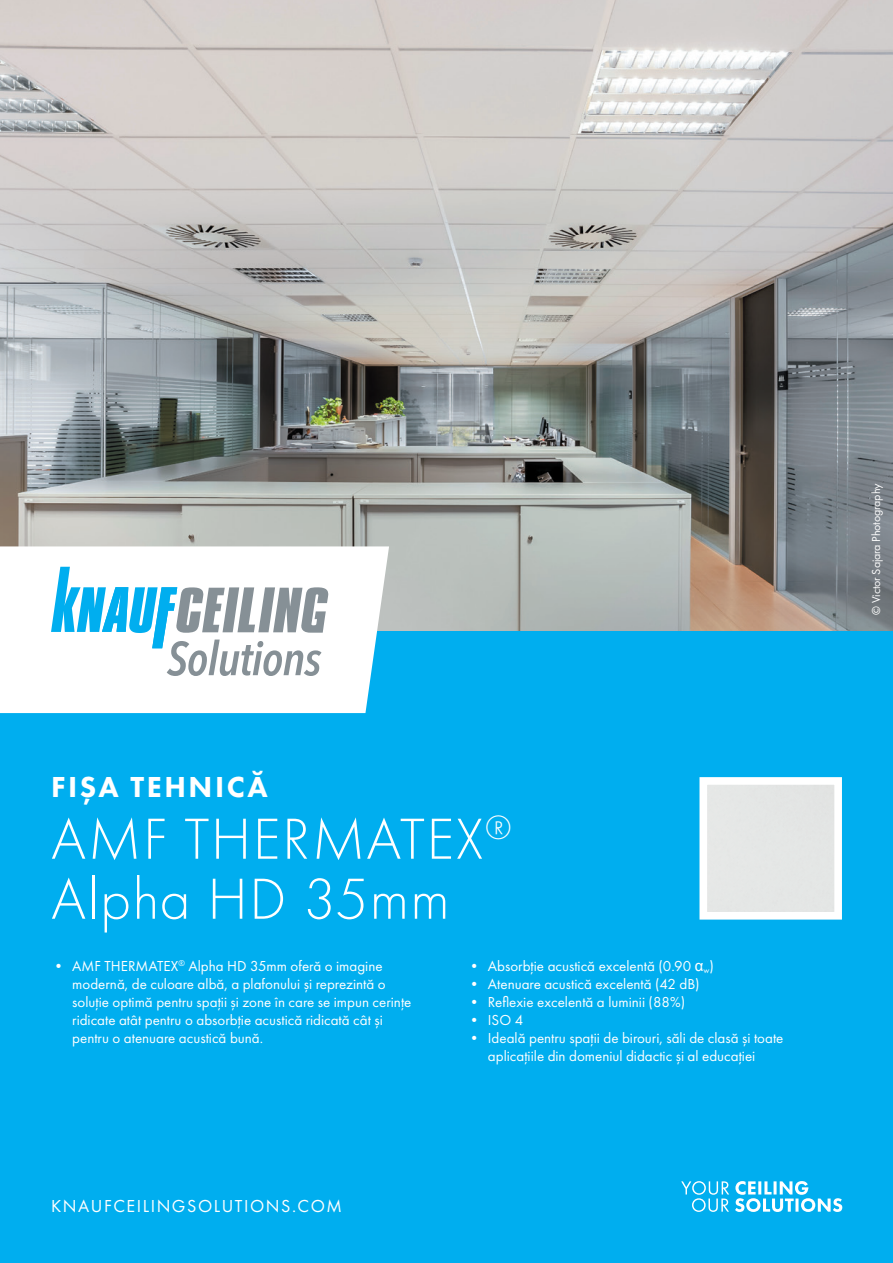
<style>
.page{position:relative;width:893px;height:1263px;background:#fff}
.page>*{position:absolute;margin:0;border:0;box-sizing:border-box;transform-origin:0 0}
.t1{font:300 60px/60px "Futura PT";letter-spacing:.025em;color:#fff}
.t2{font:800 30px "Futura PT";letter-spacing:.085em;color:#fff}
.t3{font:18px "Futura PT";letter-spacing:.085em;color:#fff}
.t4{font:15px/18px "Futura PT";color:#fff}
.t5{font:12px "Futura PT";letter-spacing:-.01em;color:#fff}
.s1{font-family:"Arial"}
</style>
<div class="page">
<img style="left:0;top:0;width:893px;height:631px">
<div style="left:0;top:631px;width:893px;height:632px;background:#00aeef"></div>
<svg style="left:699px;top:777px;width:143px;height:143px;background:#e7eaea"></svg>
<svg style="left:681px;top:1181px;width:161px;height:31px"></svg>
<svg style="left:0;top:546px;width:389px;height:167px;fill:#fff"></svg>
<svg style="left:51px;top:567px;width:278px;height:109px"></svg>
<h2 class="t2" style="left:51px;top:769px;width:218px">FIȘA TEHNICĂ</h2>
<h1 class="t1" style="left:51px;top:809px;width:462px">AMF THERMATEX<sup>®<br></sup>Alpha HD 35mm</h1>
<p class="t4" style="left:72px;top:957px;width:341px;text-indent:-21px">• AMF THERMATEX<sup>®</sup> Alpha HD 35mm oferă o imagine modernă, de culoare albă, a plafonului și reprezintă o soluție optimă pentru spații și zone în care se impun cerințe ridicate atât pentru o absorbție acustică ridicată cât și pentru o atenuare acustică bună.</p>
<p class="t4" style="left:467px;top:957px;width:249px">• Absorbție acustică excelentă (0.90 <span class="s1">α</span><sub>w</sub>)</p>
<p class="t4" style="left:467px;top:975px;width:234px">• Atenuare acustică excelentă (42 dB)</p>
<p class="t4" style="left:467px;top:993px;width:220px">• Reflexie excelentă a luminii (88%)</p>
<p class="t4" style="left:467px;top:1011px;width:58px">• ISO 4</p>
<p class="t4" style="left:467px;top:1029px;width:318px;text-align:center">• Ideală pentru spații de birouri, săli de clasă și toate aplicațiile din domeniul didactic și al educației</p>
<p class="t3" style="left:51px;top:1195px;width:292px">KNAUFCEILINGSOLUTIONS.COM</p>
<p class="t5" style="left:869px;top:615px;width:133px;rotate:-90deg">© Victor Sajara Photography</p>
</div>
